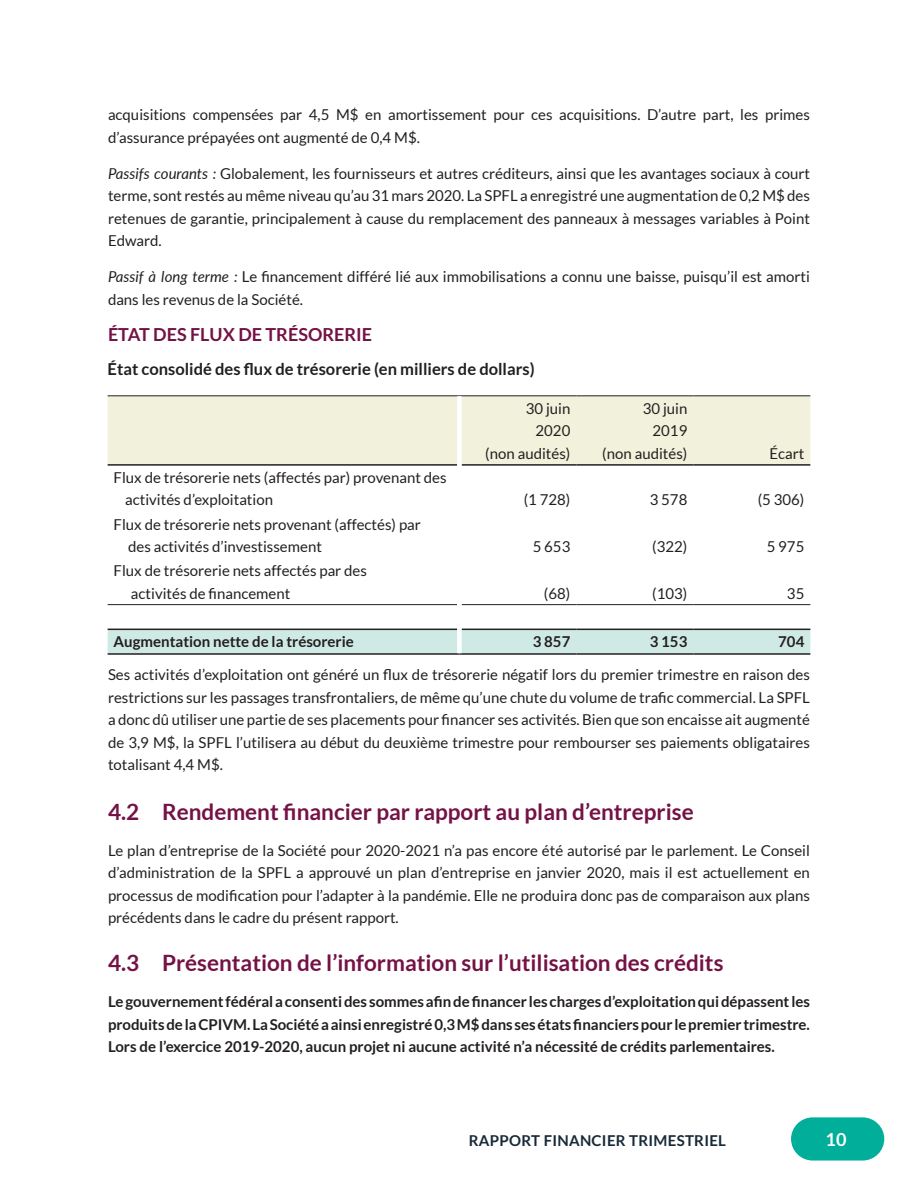
<style>
.page{position:relative;width:918px;height:1188px;background:#fff}
.page>*{position:absolute;margin:0;border:0;box-sizing:border-box;transform-origin:0 0}
.Subhead{font:700 22.5px "Lato";color:#741245}
.Body_Copy{font:700 18px "Lato";color:#741245}
.t1{font:700 18px "Lato";color:#fff}
.t2{font:700 16.5px "Lato";color:#231f20}
.Body_Copy-2{font:15px/22.5px "Lato";color:#231f20}
.Body_Copy-3{font:700 15px/22.5px "Lato";color:#231f20;text-align:justify}
.right_aligned_table{font:15px "Lato";color:#231f20}
.t3{font:700 15px "Lato";letter-spacing:.02em;color:#172938}
.s1{font-style:italic}
</style>
<div class="page">
<div style="left:791px;top:1117px;width:93px;height:44px;background:#00ae9a;border-radius:22px"></div>
<div style="left:108px;top:396px;width:702px;height:68px;background:#f2f1dc"></div>
<div style="left:108px;top:630px;width:702px;height:23px;background:#cfeae5"></div>
<hr style="left:108px;top:464px;width:349px;height:2px;background:#231f20">
<hr style="left:462px;top:464px;width:114px;height:2px;background:#231f20">
<hr style="left:576px;top:464px;width:117px;height:2px;background:#231f20">
<hr style="left:693px;top:464px;width:117px;height:2px;background:#231f20">
<hr style="left:108px;top:395px;width:351px;height:1px;background:#231f20">
<hr style="left:459px;top:395px;width:117px;height:1px;background:#231f20">
<hr style="left:576px;top:395px;width:117px;height:1px;background:#231f20">
<hr style="left:693px;top:395px;width:117px;height:1px;background:#231f20">
<hr style="left:108px;top:629px;width:349px;height:1px;background:#231f20">
<hr style="left:462px;top:629px;width:114px;height:1px;background:#231f20">
<hr style="left:576px;top:629px;width:117px;height:1px;background:#231f20">
<hr style="left:693px;top:629px;width:117px;height:1px;background:#231f20">
<hr style="left:108px;top:653px;width:351px;height:2px;background:#231f20">
<hr style="left:459px;top:653px;width:117px;height:2px;background:#231f20">
<hr style="left:576px;top:653px;width:117px;height:2px;background:#231f20">
<hr style="left:693px;top:653px;width:117px;height:2px;background:#231f20">
<hr style="left:108px;top:604px;width:349px;height:1px;background:#231f20">
<hr style="left:462px;top:604px;width:114px;height:1px;background:#231f20">
<hr style="left:576px;top:604px;width:117px;height:1px;background:#231f20">
<hr style="left:693px;top:604px;width:117px;height:1px;background:#231f20">
<div style="left:457px;top:396px;width:5px;height:69px;background:#fff"></div>
<div style="left:457px;top:629px;width:5px;height:24px;background:#fff"></div>
<p class="Body_Copy-2" style="left:108px;top:103px;width:703px">acquisitions compensées par 4,5 M$ en amortissement pour ces acquisitions. D’autre part, les primes d’assurance prépayées ont augmenté de 0,4 M$.</p>
<p class="Body_Copy-2" style="left:108px;top:162px;width:704px;text-align:justify"><span class="s1">Passifs courants :</span> Globalement, les fournisseurs et autres créditeurs, ainsi que les avantages sociaux à court terme, sont restés au même niveau qu’au 31 mars 2020. La SPFL a enregistré une augmentation de 0,2 M$ des retenues de garantie, principalement à cause du remplacement des panneaux à messages variables à Point Edward.</p>
<p class="Body_Copy-2" style="left:108px;top:265px;width:704px"><span class="s1">Passif à long terme :</span> Le financement différé lié aux immobilisations a connu une baisse, puisqu’il est amorti dans les revenus de la Société.</p>
<p class="Body_Copy" style="left:108px;top:324px;width:266px">ÉTAT DES FLUX DE TRÉSORERIE</p>
<p class="t2" style="left:108px;top:360px;width:429px">État consolidé des flux de trésorerie (en milliers de dollars)</p>
<p class="right_aligned_table" style="left:526px;top:400px;width:46px">30 juin</p>
<p class="right_aligned_table" style="left:536px;top:423px;width:36px">2020</p>
<p class="right_aligned_table" style="left:485px;top:445px;width:87px">(non audités)</p>
<p class="right_aligned_table" style="left:643px;top:400px;width:46px">30 juin</p>
<p class="right_aligned_table" style="left:653px;top:423px;width:36px">2019</p>
<p class="right_aligned_table" style="left:602px;top:445px;width:87px">(non audités)</p>
<p class="right_aligned_table" style="left:769px;top:445px;width:36px">Écart</p>
<p class="Body_Copy-2" style="left:125px;top:466px;width:323px;text-indent:-12px">Flux de trésorerie nets (affectés par) provenant des activités d’exploitation</p>
<p class="Body_Copy-2" style="left:128px;top:513px;width:294px;text-indent:-14px">Flux de trésorerie nets provenant (affectés) par des activités d’investissement</p>
<p class="Body_Copy-2" style="left:131px;top:559px;width:238px;text-indent:-17px">Flux de trésorerie nets affectés par des activités de financement</p>
<p class="Body_Copy-2" style="left:524px;top:489px;width:48px">(1 728)</p>
<p class="Body_Copy-2" style="left:650px;top:489px;width:39px">3 578</p>
<p class="Body_Copy-2" style="left:758px;top:489px;width:48px">(5 306)</p>
<p class="Body_Copy-2" style="left:533px;top:535px;width:39px">5 653</p>
<p class="Body_Copy-2" style="left:652px;top:535px;width:37px">(322)</p>
<p class="Body_Copy-2" style="left:767px;top:535px;width:39px">5 975</p>
<p class="Body_Copy-2" style="left:544px;top:582px;width:28px">(68)</p>
<p class="Body_Copy-2" style="left:652px;top:582px;width:37px">(103)</p>
<p class="Body_Copy-2" style="left:787px;top:582px;width:19px">35</p>
<p class="Body_Copy-3" style="left:114px;top:630px;width:242px">Augmentation nette de la trésorerie</p>
<p class="Body_Copy-3" style="left:533px;top:630px;width:39px">3 857</p>
<p class="Body_Copy-3" style="left:650px;top:630px;width:39px">3 153</p>
<p class="Body_Copy-3" style="left:778px;top:630px;width:28px">704</p>
<p class="Body_Copy-2" style="left:108px;top:664px;width:704px;text-align:justify">Ses activités d’exploitation ont généré un flux de trésorerie négatif lors du premier trimestre en raison des restrictions sur les passages transfrontaliers, de même qu’une chute du volume de trafic commercial. La SPFL a donc dû utiliser une partie de ses placements pour financer ses activités. Bien que son encaisse ait augmenté de 3,9 M$, la SPFL l’utilisera au début du deuxième trimestre pour rembourser ses paiements obligataires totalisant 4,4 M$.</p>
<p class="Subhead" style="left:108px;top:799px;width:587px">4.2 Rendement financier par rapport au plan d’entreprise</p>
<p class="Body_Copy-2" style="left:108px;top:839px;width:704px;text-align:justify">Le plan d’entreprise de la Société pour 2020-2021 n’a pas encore été autorisé par le parlement. Le Conseil d’administration de la SPFL a approuvé un plan d’entreprise en janvier 2020, mais il est actuellement en processus de modification pour l’adapter à la pandémie. Elle ne produira donc pas de comparaison aux plans précédents dans le cadre du présent rapport.</p>
<p class="Subhead" style="left:108px;top:950px;width:617px">4.3 Présentation de l’information sur l’utilisation des crédits</p>
<p class="Body_Copy-3" style="left:108px;top:990px;width:703px">Legouvernementfédéralaconsentides sommesafindefinancer les chargesd’exploitationquidépassentles produitsdelaCPIVM.LaSociétéaainsienregistré0,3M$dans sesétatsfinancierspour lepremier trimestre.<br>Lors de l’exercice 2019-2020, aucun projet ni aucune activité n’a nécessité de crédits parlementaires.</p>
<p class="t3" style="left:469px;top:1132px;width:259px">RAPPORT FINANCIER TRIMESTRIEL</p>
<p class="t1" style="left:825px;top:1129px;width:23px">10</p>
</div>
